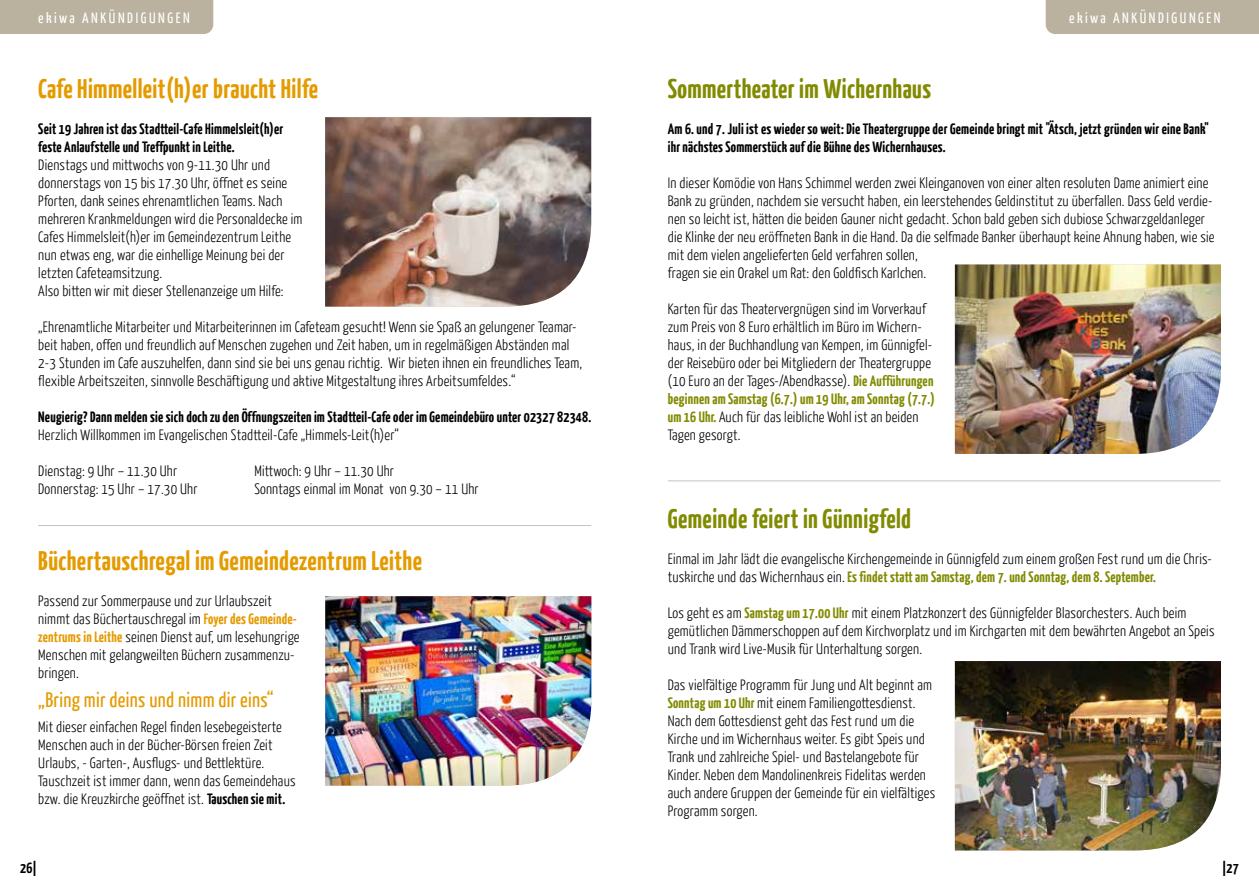
<style>
.page{position:relative;width:1259px;height:893px;background:#fff}
.page>*{position:absolute;margin:0;border:0;box-sizing:border-box;transform-origin:0 0}
.t1{font:700 27px "Yanone Kaffeesatz";letter-spacing:.015em;color:#e49b00}
.t2{font:700 27px "Yanone Kaffeesatz";letter-spacing:.015em;color:#818b00}
.t3{font:21px "Yanone Kaffeesatz";letter-spacing:.015em;color:#e49b00}
.t4{font:300 15px/18px "Yanone Kaffeesatz";letter-spacing:.015em;color:#000}
.t5{font:700 15px/18px "Yanone Kaffeesatz";letter-spacing:.015em;color:#000}
.t6{font:15px "Yanone Kaffeesatz";letter-spacing:.17em;color:#fff}
.s1{font-weight:700;color:#e49b00}
.s2{font-weight:700}
.s3{font-weight:700;color:#818b00}
</style>
<div class="page">
<hr style="left:38px;top:525px;width:553px;height:1px;background:#bec3cc">
<img style="left:955px;top:264px;width:266px;height:190px">
<hr style="left:668px;top:480px;width:552px;height:1px;background:#bec3cc">
<img style="left:955px;top:661px;width:266px;height:189px">
<img style="left:325px;top:596px;width:266px;height:190px">
<img style="left:325px;top:117px;width:266px;height:190px">
<div style="left:0;top:0;width:213px;height:34px;background:#bab29f"></div>
<div style="left:1045px;top:0;width:214px;height:34px;background:#bab29f"></div>
<p class="t6" style="left:38px;top:8px;width:153px">ekiwa ANKÜNDIGUNGEN</p>
<p class="t6" style="left:1069px;top:8px;width:153px">ekiwa ANKÜNDIGUNGEN</p>
<h1 class="t1" style="left:38px;top:71px;width:281px">Cafe Himmelleit(h)er braucht Hilfe</h1>
<p class="t5" style="left:38px;top:119px;width:246px">Seit 19 Jahren ist das Stadtteil-Cafe Himmelsleit(h)er feste Anlaufstelle und Treffpunkt in Leithe.</p>
<p class="t4" style="left:38px;top:156px;width:266px">Dienstags und mittwochs von 9-11.30 Uhr und donnerstags von 15 bis 17.30 Uhr, öffnet es seine Pforten, dank seines ehrenamtlichen Teams. Nach mehreren Krankmeldungen wird die Personaldecke im Cafes Himmelsleit(h)er im Gemeindezentrum Leithe nun etwas eng, war die einhellige Meinung bei der letzten Cafeteamsitzung.<br>Also bitten wir mit dieser Stellenanzeige um Hilfe:</p>
<p class="t4" style="left:38px;top:318px;width:545px">„Ehrenamtliche Mitarbeiter und Mitarbeiterinnen im Cafeteam gesucht! Wenn sie Spaß an gelungener Teamar&shy;beit haben, offen und freundlich auf Menschen zugehen und Zeit haben, um in regelmäßigen Abständen mal 2-3 Stunden im Cafe auszuhelfen, dann sind sie bei uns genau richtig. Wir bieten ihnen ein freundliches Team, flexible Arbeitszeiten, sinnvolle Beschäftigung und aktive Mitgestaltung ihres Arbeitsumfeldes.“</p>
<p class="t5" style="left:38px;top:407px;width:554px">Neugierig? Dann melden sie sich doch zu den Öffnungszeiten im Stadtteil-Cafe oder im Gemeindebüro unter 02327 82348.</p>
<p class="t4" style="left:38px;top:426px;width:362px">Herzlich Willkommen im Evangelischen Stadtteil-Cafe „Himmels-Leit(h)er“</p>
<p class="t4" style="left:38px;top:462px;width:140px">Dienstag: 9 Uhr – 11.30 Uhr</p>
<p class="t4" style="left:254px;top:462px;width:141px">Mittwoch: 9 Uhr – 11.30 Uhr</p>
<p class="t4" style="left:38px;top:480px;width:161px">Donnerstag: 15 Uhr – 17.30 Uhr</p>
<p class="t4" style="left:254px;top:480px;width:226px">Sonntags einmal im Monat von 9.30 – 11 Uhr</p>
<h1 class="t1" style="left:38px;top:543px;width:385px">Büchertauschregal im Gemeindezentrum Leithe</h1>
<p class="t4" style="left:38px;top:591px;width:263px">Passend zur Sommerpause und zur Urlaubszeit nimmt das Büchertauschregal im <span class="s1">Foyer des Gemeinde&shy;zentrums in Leithe</span> seinen Dienst auf, um lesehungrige Menschen mit gelangweilten Büchern zusammenzu&shy;bringen.</p>
<h2 class="t3" style="left:38px;top:686px;width:237px">„Bring mir deins und nimm dir eins“</h2>
<p class="t4" style="left:38px;top:717px;width:259px">Mit dieser einfachen Regel finden lesebegeisterte Menschen auch in der Bücher-Börsen freien Zeit Urlaubs, - Garten-, Ausflugs- und Bettlektüre.<br>Tauschzeit ist immer dann, wenn das Gemeindehaus bzw. die Kreuzkirche geöffnet ist. <span class="s2">Tauschen sie mit.</span></p>
<h1 class="t2" style="left:668px;top:71px;width:265px">Sommertheater im Wichernhaus</h1>
<p class="t5" style="left:668px;top:119px;width:542px">Am 6. und 7. Juli ist es wieder so weit: Die Theatergruppe der Gemeinde bringt mit "Ätsch, jetzt gründen wir eine Bank" ihr nächstes Sommerstück auf die Bühne des Wichernhauses.</p>
<p class="t4" style="left:668px;top:174px;width:548px">In dieser Komödie von Hans Schimmel werden zwei Kleinganoven von einer alten resoluten Dame animiert eine Bank zu gründen, nachdem sie versucht haben, ein leerstehendes Geldinstitut zu überfallen. Dass Geld verdie&shy;nen so leicht ist, hätten die beiden Gauner nicht gedacht. Schon bald geben sich dubiose Schwarzgeldanleger die Klinke der neu eröffneten Bank in die Hand. Da die selfmade Banker überhaupt keine Ahnung haben, wie sie mit dem vielen angelieferten Geld verfahren sollen,<br>fragen sie ein Orakel um Rat: den Goldfisch Karlchen.</p>
<p class="t4" style="left:668px;top:300px;width:269px">Karten für das Theatervergnügen sind im Vorverkauf zum Preis von 8 Euro erhältlich im Büro im Wichern&shy;haus, in der Buchhandlung van Kempen, im Günnigfel&shy;der Reisebüro oder bei Mitgliedern der Theatergruppe (10 Euro an der Tages-/Abendkasse). <span class="s3">Die Aufführungen beginnen am Samstag (6.7.) um 19 Uhr, am Sonntag (7.7.) um 16 Uhr.</span> Auch für das leibliche Wohl ist an beiden Tagen gesorgt.</p>
<h1 class="t2" style="left:668px;top:500px;width:245px">Gemeinde feiert in Günnigfeld</h1>
<p class="t4" style="left:668px;top:549px;width:545px">Einmal im Jahr lädt die evangelische Kirchengemeinde in Günnigfeld zum einem großen Fest rund um die Chris&shy;tuskirche und das Wichernhaus ein. <span class="s3">Es findet statt am Samstag, dem 7. und Sonntag, dem 8. September.</span></p>
<p class="t4" style="left:668px;top:603px;width:548px">Los geht es am <span class="s3">Samstag um 17.00 Uhr</span> mit einem Platzkonzert des Günnigfelder Blasorchesters. Auch beim gemütlichen Dämmerschoppen auf dem Kirchvorplatz und im Kirchgarten mit dem bewährten Angebot an Speis und Trank wird Live-Musik für Unterhaltung sorgen.</p>
<p class="t4" style="left:668px;top:675px;width:269px">Das vielfältige Programm für Jung und Alt beginnt am <span class="s3">Sonntag um 10 Uhr</span> mit einem Familiengottesdienst.<br>Nach dem Gottesdienst geht das Fest rund um die Kirche und im Wichernhaus weiter. Es gibt Speis und Trank und zahlreiche Spiel- und Bastelangebote für Kinder. Neben dem Mandolinenkreis Fidelitas werden auch andere Gruppen der Gemeinde für ein vielfältiges Programm sorgen.</p>
<p class="t5" style="left:20px;top:858px;width:18px">26|</p>
<p class="t5" style="left:1222px;top:858px;width:18px">|27</p>
</div>
